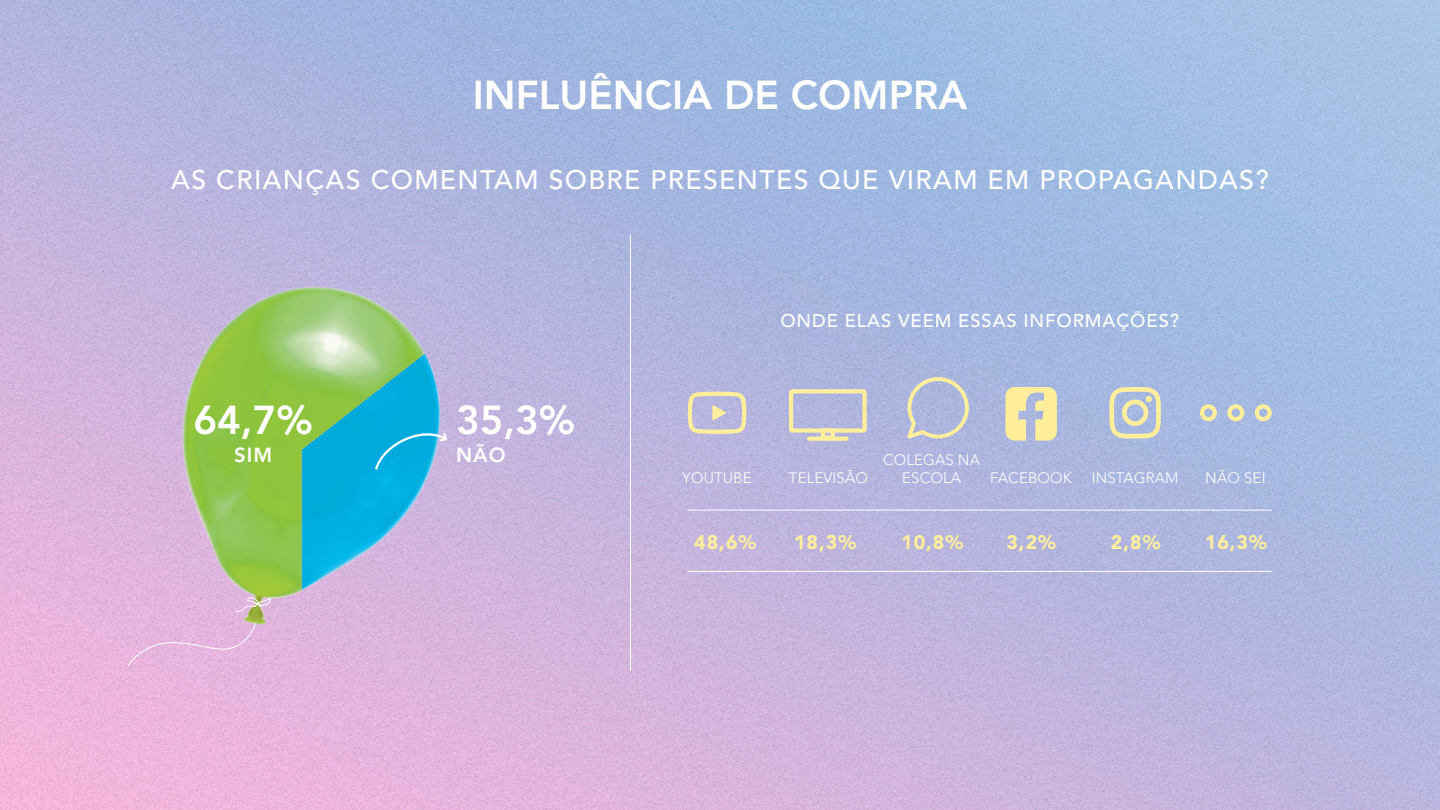
<style>
.page{position:relative;width:1440px;height:810px;background:#fff}
.page>*{position:absolute;margin:0;border:0;box-sizing:border-box;transform-origin:0 0}
.t1{font:800 40.05px "Avenir LT Std";color:#fff}
.t2{font:500 26.7px "Avenir LT Std";letter-spacing:.05em;color:#fff}
.t3{font:800 20.25px "Avenir LT Std";letter-spacing:.05em;color:#fff}
.t4{font:900 19.5px "Avenir LT Std";letter-spacing:.05em;color:#ffef9b}
.t5{font:500 18.38px "Avenir LT Std";letter-spacing:.05em;color:#fff}
.t6{font:300 15px/18px "Avenir LT Std";letter-spacing:.01em;color:#fff;text-align:center}
</style>
<div class="page">
<img style="left:0;top:0;width:1440px;height:810px">
<svg style="left:128px;top:636px;width:128px;height:31px;background:#e6b6de"></svg>
<img style="left:449px;top:335px;width:38px;height:301px">
<img style="left:115px;top:263px;width:334px;height:373px">
<hr style="left:688px;top:510px;width:584px;height:1px;background:#fff">
<hr style="left:688px;top:571px;width:584px;height:1px;background:#fff">
<svg style="left:235px;top:597px;width:36px;height:15px"></svg>
<svg style="left:373px;top:425px;width:76px;height:47px;background:#33b2df"></svg>
<svg style="left:1109px;top:387px;width:52px;height:51px;background:#cacec3"></svg>
<div style="left:789px;top:389px;width:78px;height:44px;border:4px solid #ffef9b;border-radius:2px"></div>
<div style="left:821px;top:428px;width:14px;height:12px;border:4px solid #ffef9b"></div>
<svg style="left:809px;top:437px;width:38px;height:4px"></svg>
<svg style="left:685px;top:389px;width:64px;height:48px;background:#c9c4cb"></svg>
<svg style="left:907px;top:377px;width:62px;height:61px;background:#bbc0d0"></svg>
<div style="left:1200px;top:404px;width:17px;height:17px;border:4px solid #ffef9b;border-radius:50%"></div>
<div style="left:1227px;top:404px;width:17px;height:17px;border:4px solid #ffef9b;border-radius:50%"></div>
<div style="left:1255px;top:404px;width:17px;height:17px;border:4px solid #ffef9b;border-radius:50%"></div>
<svg style="left:1006px;top:387px;width:51px;height:54px;background:#e8dfac"></svg>
<hr style="left:630px;top:235px;width:1px;height:436px;background:#fff">
<p class="t1" style="left:473px;top:72px;width:496px">INFLUÊNCIA DE COMPRA</p>
<p class="t2" style="left:171px;top:165px;width:1099px">AS CRIANÇAS COMENTAM SOBRE PRESENTES QUE VIRAM EM PROPAGANDAS?</p>
<p class="t1" style="left:194px;top:397px;width:121px">64,7%</p>
<p class="t3" style="left:234px;top:443px;width:40px">SIM</p>
<p class="t1" style="left:456px;top:397px;width:121px">35,3%</p>
<p class="t3" style="left:456px;top:443px;width:51px">NÃO</p>
<p class="t5" style="left:780px;top:310px;width:400px">ONDE ELAS VEEM ESSAS INFORMAÇÕES?</p>
<p class="t6" style="left:883px;top:451px;width:98px">COLEGAS NA<br>ESCOLA</p>
<p class="t6" style="left:682px;top:469px;width:71px">YOUTUBE</p>
<p class="t6" style="left:789px;top:469px;width:81px">TELEVISÃO</p>
<p class="t6" style="left:990px;top:469px;width:83px">FACEBOOK</p>
<p class="t6" style="left:1092px;top:468px;width:88px">INSTAGRAM</p>
<p class="t6" style="left:1205px;top:469px;width:62px">NÃO SEI</p>
<p class="t4" style="left:694px;top:531px;width:63px">48,6%</p>
<p class="t4" style="left:794px;top:531px;width:63px">18,3%</p>
<p class="t4" style="left:901px;top:531px;width:63px">10,8%</p>
<p class="t4" style="left:1006px;top:531px;width:51px">3,2%</p>
<p class="t4" style="left:1111px;top:531px;width:51px">2,8%</p>
<p class="t4" style="left:1205px;top:531px;width:63px">16,3%</p>
</div>
